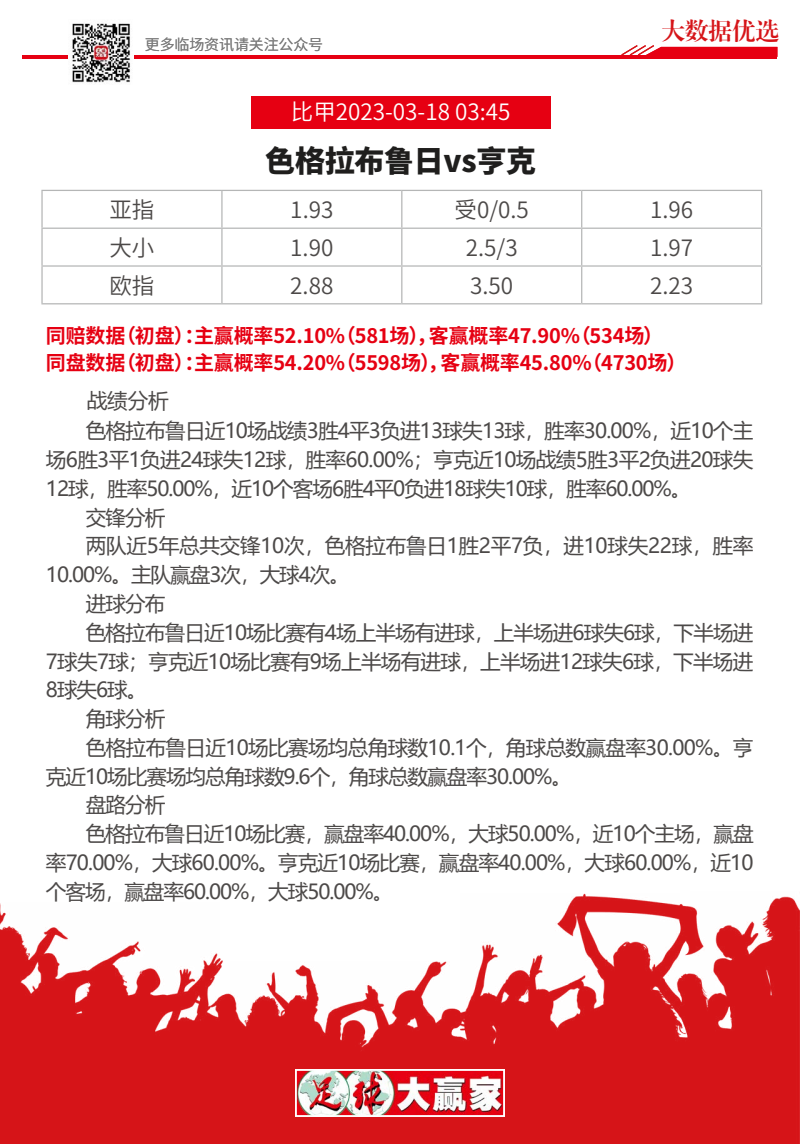
<style>
.page{position:relative;width:800px;height:1144px;background:#fff}
.page>*{position:absolute;margin:0;border:0;box-sizing:border-box;transform-origin:0 0}
.t1{font:900 30px "Noto Sans Hans";letter-spacing:-.01em;color:#1f1e1d}
.t2{font:23.75px "CT Biao Song SJ";letter-spacing:-.01em;color:#d61418}
.t3{font:600 22.5px "Noto Sans Hans";color:#4c4948}
.t4{font:600 22.5px "Noto Sans Hans";color:#fff}
.t5{font:20.62px "Microsoft Ya Hei";letter-spacing:-.04em;color:#4c4948}
.t6{font:20.62px "Microsoft Ya Hei";letter-spacing:-.015em;color:#4c4948}
.t7{font:700 20px/26.2px "Noto Sans Hans";letter-spacing:-.01em;color:#e60012}
.t8{font:600 15px "Noto Sans Hans";letter-spacing:-.01em;color:#7d7d7d}
</style>
<div class="page">
<img style="left:0;top:893px;width:800px;height:251px">
<img style="left:298px;top:1072px;width:204px;height:42px">
<div style="left:295px;top:1069px;width:210px;height:48px;border:2px solid #fff"></div>
<img style="left:72px;top:23px;width:59px;height:60px">
<hr style="left:22px;top:55px;width:755px;height:4px;background:#e60012">
<svg style="left:621px;top:45px;width:156px;height:10px"></svg>
<hr style="left:41px;top:190px;width:181px;height:1px;background:#b5b6b6">
<hr style="left:41px;top:191px;width:2px;height:37px;background:#b5b6b6">
<hr style="left:222px;top:190px;width:180px;height:1px;background:#b5b6b6">
<hr style="left:221px;top:191px;width:2px;height:37px;background:#b5b6b6">
<hr style="left:402px;top:190px;width:180px;height:1px;background:#b5b6b6">
<hr style="left:401px;top:191px;width:1px;height:37px;background:#b5b6b6">
<hr style="left:582px;top:190px;width:180px;height:1px;background:#b5b6b6">
<hr style="left:581px;top:191px;width:1px;height:37px;background:#b5b6b6">
<hr style="left:761px;top:191px;width:1px;height:37px;background:#b5b6b6">
<hr style="left:41px;top:228px;width:181px;height:1px;background:#b5b6b6">
<hr style="left:41px;top:229px;width:2px;height:36px;background:#b5b6b6">
<hr style="left:222px;top:228px;width:180px;height:1px;background:#b5b6b6">
<hr style="left:221px;top:229px;width:2px;height:36px;background:#b5b6b6">
<hr style="left:402px;top:228px;width:180px;height:1px;background:#b5b6b6">
<hr style="left:401px;top:229px;width:1px;height:36px;background:#b5b6b6">
<hr style="left:582px;top:228px;width:180px;height:1px;background:#b5b6b6">
<hr style="left:581px;top:229px;width:1px;height:36px;background:#b5b6b6">
<hr style="left:761px;top:229px;width:1px;height:36px;background:#b5b6b6">
<hr style="left:41px;top:265px;width:181px;height:2px;background:#b5b6b6">
<hr style="left:41px;top:267px;width:2px;height:36px;background:#b5b6b6">
<hr style="left:222px;top:265px;width:180px;height:2px;background:#b5b6b6">
<hr style="left:221px;top:267px;width:2px;height:36px;background:#b5b6b6">
<hr style="left:402px;top:265px;width:180px;height:2px;background:#b5b6b6">
<hr style="left:401px;top:267px;width:1px;height:36px;background:#b5b6b6">
<hr style="left:582px;top:265px;width:180px;height:2px;background:#b5b6b6">
<hr style="left:581px;top:267px;width:1px;height:36px;background:#b5b6b6">
<hr style="left:761px;top:267px;width:1px;height:36px;background:#b5b6b6">
<hr style="left:41px;top:303px;width:181px;height:1px;background:#b5b6b6">
<hr style="left:222px;top:303px;width:180px;height:1px;background:#b5b6b6">
<hr style="left:402px;top:303px;width:180px;height:1px;background:#b5b6b6">
<hr style="left:582px;top:303px;width:180px;height:1px;background:#b5b6b6">
<div style="left:251px;top:96px;width:300px;height:33px;background:#e60012"></div>
<p class="t8" style="left:145px;top:36px;width:180px">更多临场资讯请关注公众号</p>
<p class="t4" style="left:291px;top:99px;width:221px">比甲2023-03-18 03:45</p>
<h1 class="t1" style="left:265px;top:144px;width:272px">色格拉布鲁日vs亨克</h1>
<p class="t2" style="left:661px;top:19px;width:119px">大数据优选</p>
<p class="t3" style="left:109px;top:197px;width:46px">亚指</p>
<p class="t3" style="left:290px;top:197px;width:45px">1.93</p>
<p class="t3" style="left:455px;top:197px;width:76px">受0/0.5</p>
<p class="t3" style="left:650px;top:197px;width:45px">1.96</p>
<p class="t3" style="left:109px;top:235px;width:46px">大小</p>
<p class="t3" style="left:290px;top:235px;width:45px">1.90</p>
<p class="t3" style="left:466px;top:235px;width:53px">2.5/3</p>
<p class="t3" style="left:650px;top:235px;width:45px">1.97</p>
<p class="t3" style="left:109px;top:273px;width:46px">欧指</p>
<p class="t3" style="left:290px;top:273px;width:45px">2.88</p>
<p class="t3" style="left:470px;top:273px;width:45px">3.50</p>
<p class="t3" style="left:650px;top:273px;width:45px">2.23</p>
<p class="t7" style="left:46px;top:323px;width:642px">同赔数据（初盘）：主赢概率52.10%（581场），客赢概率47.90%（534场）同盘数据（初盘）：主赢概率54.20%（5598场），客赢概率45.80%（4730场）</p>
<p class="t5" style="left:87px;top:386px;width:83px">战绩分析</p>
<p class="t5" style="left:86px;top:417px;width:669px">色格拉布鲁日近10场战绩3胜4平3负进13球失13球，胜率30.00%，近10个主</p>
<p class="t5" style="left:46px;top:446px;width:709px">场6胜3平1负进24球失12球，胜率60.00%；亨克近10场战绩5胜3平2负进20球失</p>
<p class="t5" style="left:46px;top:474px;width:647px">12球，胜率50.00%，近10个客场6胜4平0负进18球失10球，胜率60.00%。</p>
<p class="t5" style="left:86px;top:503px;width:81px">交锋分析</p>
<p class="t6" style="left:86px;top:532px;width:669px">两队近5年总共交锋10次，色格拉布鲁日1胜2平7负，进10球失22球，胜率</p>
<p class="t5" style="left:46px;top:561px;width:306px">10.00%。主队赢盘3次，大球4次。</p>
<p class="t5" style="left:86px;top:590px;width:81px">进球分布</p>
<p class="t5" style="left:86px;top:618px;width:669px">色格拉布鲁日近10场比赛有4场上半场有进球，上半场进6球失6球，下半场进</p>
<p class="t5" style="left:46px;top:647px;width:709px">7球失7球；亨克近10场比赛有9场上半场有进球，上半场进12球失6球，下半场进</p>
<p class="t5" style="left:46px;top:676px;width:103px">8球失6球。</p>
<p class="t5" style="left:86px;top:705px;width:81px">角球分析</p>
<p class="t5" style="left:86px;top:733px;width:669px">色格拉布鲁日近10场比赛场均总角球数10.1个，角球总数赢盘率30.00%。亨</p>
<p class="t5" style="left:46px;top:762px;width:528px">克近10场比赛场均总角球数9.6个，角球总数赢盘率30.00%。</p>
<p class="t5" style="left:86px;top:791px;width:81px">盘路分析</p>
<p class="t5" style="left:86px;top:820px;width:669px">色格拉布鲁日近10场比赛，赢盘率40.00%，大球50.00%，近10个主场，赢盘</p>
<p class="t5" style="left:46px;top:848px;width:709px">率70.00%，大球60.00%。亨克近10场比赛，赢盘率40.00%，大球60.00%，近10</p>
<p class="t5" style="left:46px;top:877px;width:349px">个客场，赢盘率60.00%，大球50.00%。</p>
</div>
